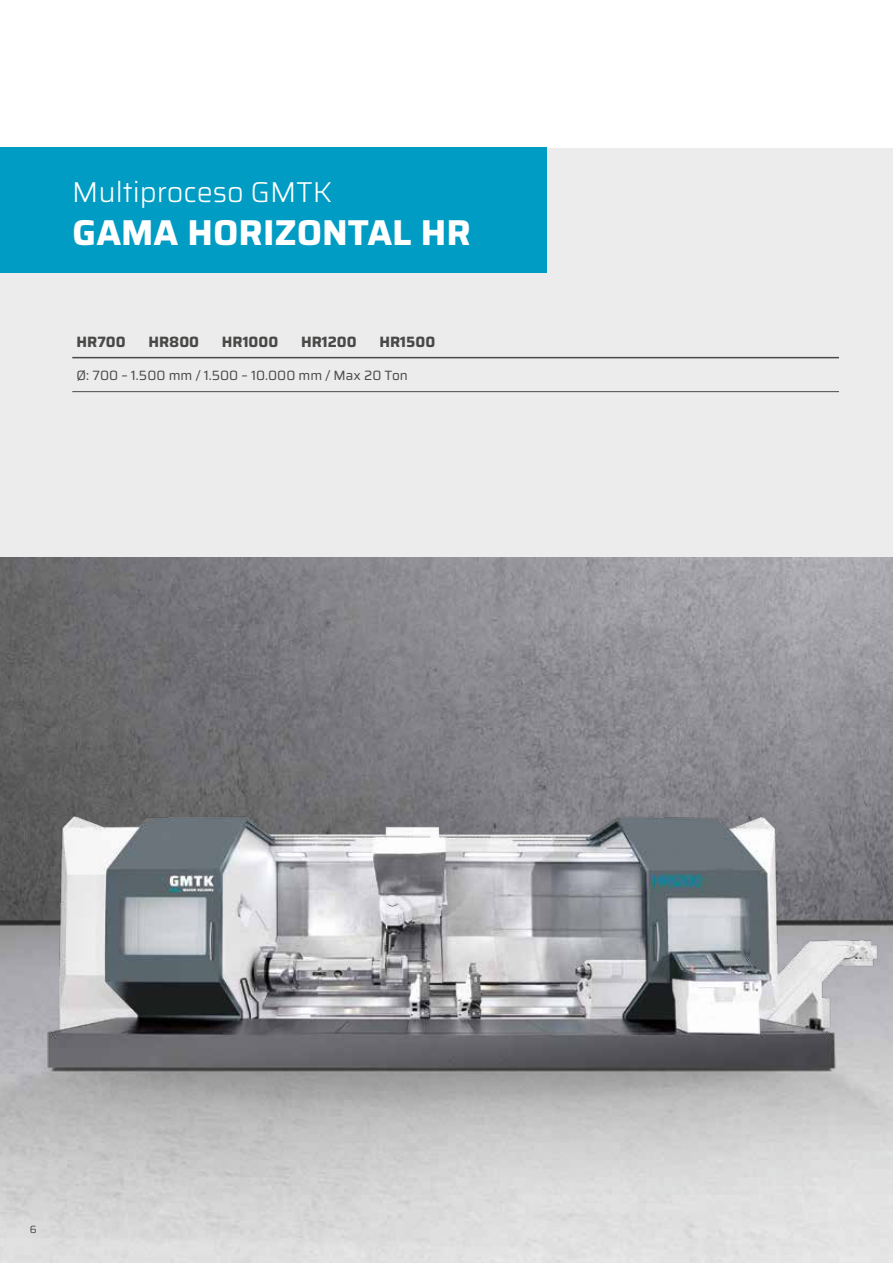
<style>
.page{position:relative;width:893px;height:1263px;background:#fff}
.page>*{position:absolute;margin:0;border:0;box-sizing:border-box;transform-origin:0 0}
.t1{font:700 36px "Saira";color:#fff}
.t2{font:300 28.8px "Saira";color:#fff}
.t3{font:700 15px "Saira";color:#494948}
.t4{font:13.5px "Saira";color:#494948}
.t5{font:10.5px "Saira";color:#494948}
</style>
<div class="page">
<div style="left:0;top:148px;width:893px;height:409px;background:#ececed"></div>
<img style="left:0;top:557px;width:893px;height:164px">
<img style="left:0;top:721px;width:893px;height:542px">
<div style="left:0;top:148px;width:546px;height:125px;background:#009cc4"></div>
<hr style="left:72px;top:357px;width:767px;height:1px;background:#494948">
<hr style="left:72px;top:391px;width:767px;height:1px;background:#494948">
<h2 class="t2" style="left:72px;top:171px;width:261px">Multiproceso GMTK</h2>
<h1 class="t1" style="left:72px;top:205px;width:400px">GAMA HORIZONTAL HR</h1>
<p class="t3" style="left:77px;top:330px;width:51px">HR700</p>
<p class="t3" style="left:148px;top:330px;width:52px">HR800</p>
<p class="t3" style="left:222px;top:330px;width:58px">HR1000</p>
<p class="t3" style="left:301px;top:330px;width:57px">HR1200</p>
<p class="t3" style="left:379px;top:330px;width:57px">HR1500</p>
<p class="t4" style="left:77px;top:365px;width:333px">Ø: 700 – 1.500 mm / 1.500 – 10.000 mm / Max 20 Ton</p>
<p class="t5" style="left:30px;top:1222px;width:8px">6</p>
</div>
